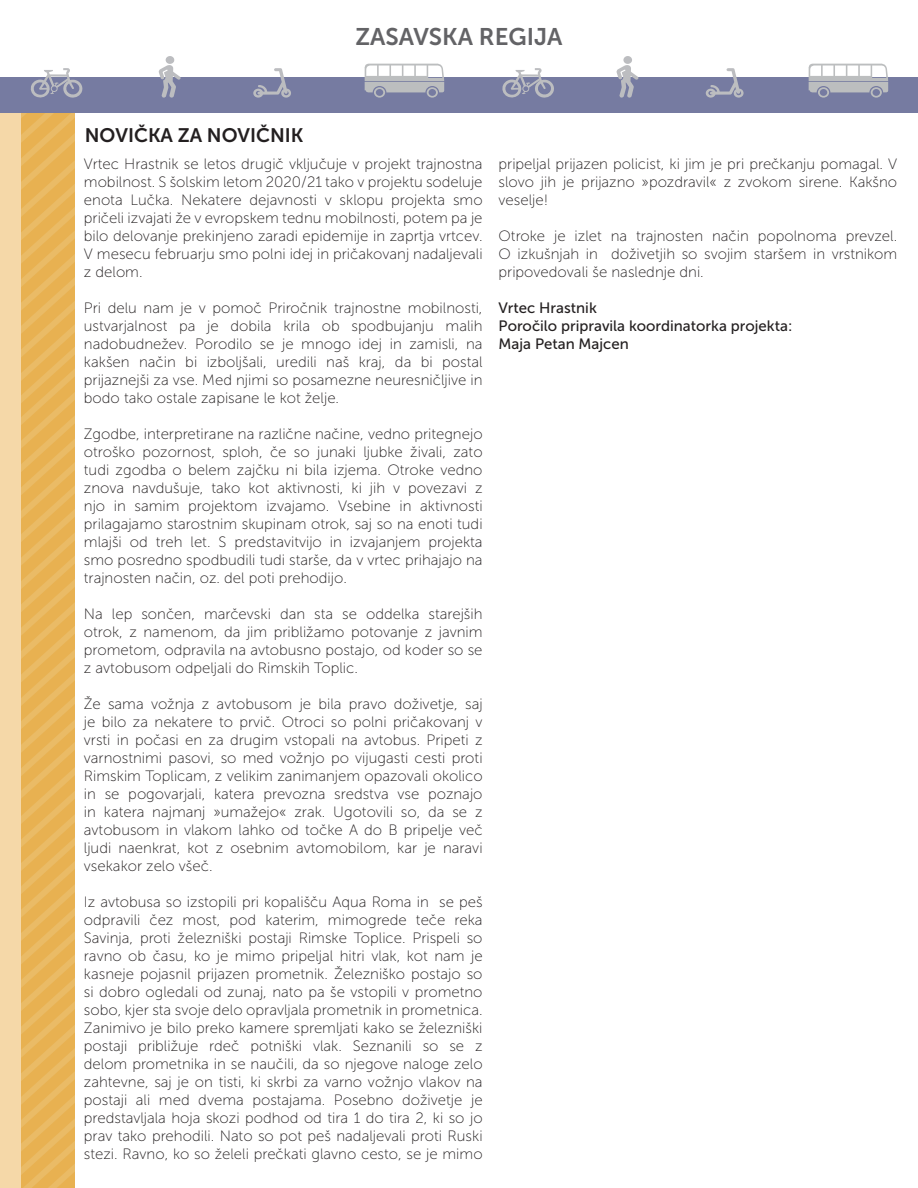
<style>
.page{position:relative;width:918px;height:1188px;background:#fff}
.page>*{position:absolute;margin:0;border:0;box-sizing:border-box;transform-origin:0 0}
.t1{font:24px "Museo Sans 700";color:#636366}
.t2{font:19.5px "Museo Sans 700";color:#231f20}
.t3{font:15px/18px "Museo Sans 100";color:#231f20;text-align:justify}
.t4{font:15px/18px "Museo Sans 500";color:#231f20}
</style>
<div class="page">
<div style="left:0;top:78px;width:21px;height:1110px;background:#f5d8a8"></div>
<div style="left:0;top:78px;width:918px;height:35px;background:#767ba1"></div>
<svg style="left:501px;top:68px;width:54px;height:30px"></svg>
<svg style="left:616px;top:56px;width:22px;height:42px"></svg>
<svg style="left:706px;top:68px;width:38px;height:30px"></svg>
<svg style="left:808px;top:63px;width:81px;height:35px"></svg>
<svg style="left:10px;top:68px;width:92px;height:1120px"></svg>
<svg style="left:158px;top:56px;width:23px;height:42px"></svg>
<svg style="left:253px;top:68px;width:38px;height:30px"></svg>
<svg style="left:364px;top:63px;width:81px;height:35px"></svg>
<h1 class="t1" style="left:356px;top:23px;width:208px">ZASAVSKA REGIJA</h1>
<h2 class="t2" style="left:85px;top:125px;width:220px">NOVIČKA ZA NOVIČNIK</h2>
<p class="t3" style="left:84px;top:155px;width:400px">Vrtec Hrastnik se letos drugič vključuje v projekt trajnostna mobilnost. S šolskim letom 2020/21 tako v projektu sodeluje enota Lučka. Nekatere dejavnosti v sklopu projekta smo pričeli izvajati že v evropskem tednu mobilnosti, potem pa je bilo delovanje prekinjeno zaradi epidemije in zaprtja vrtcev.<br>V mesecu februarju smo polni idej in pričakovanj nadaljevali z delom.</p>
<p class="t3" style="left:84px;top:299px;width:400px">Pri delu nam je v pomoč Priročnik trajnostne mobilnosti, ustvarjalnost pa je dobila krila ob spodbujanju malih nadobudnežev. Porodilo se je mnogo idej in zamisli, na kakšen način bi izboljšali, uredili naš kraj, da bi postal prijaznejši za vse. Med njimi so posamezne neuresničljive in bodo tako ostale zapisane le kot želje.</p>
<p class="t3" style="left:84px;top:425px;width:400px">Zgodbe, interpretirane na različne načine, vedno pritegnejo otroško pozornost, sploh, če so junaki ljubke živali, zato tudi zgodba o belem zajčku ni bila izjema. Otroke vedno znova navdušuje, tako kot aktivnosti, ki jih v povezavi z njo in samim projektom izvajamo. Vsebine in aktivnosti prilagajamo starostnim skupinam otrok, saj so na enoti tudi mlajši od treh let. S predstavitvijo in izvajanjem projekta smo posredno spodbudili tudi starše, da v vrtec prihajajo na trajnosten način, oz. del poti prehodijo.</p>
<p class="t3" style="left:84px;top:605px;width:400px">Na lep sončen, marčevski dan sta se oddelka starejših otrok, z namenom, da jim približamo potovanje z javnim prometom, odpravila na avtobusno postajo, od koder so se z avtobusom odpeljali do Rimskih Toplic.</p>
<p class="t3" style="left:84px;top:695px;width:400px">Že sama vožnja z avtobusom je bila pravo doživetje, saj je bilo za nekatere to prvič. Otroci so polni pričakovanj v vrsti in počasi en za drugim vstopali na avtobus. Pripeti z varnostnimi pasovi, so med vožnjo po vijugasti cesti proti Rimskim Toplicam, z velikim zanimanjem opazovali okolico in se pogovarjali, katera prevozna sredstva vse poznajo in katera najmanj »umažejo« zrak. Ugotovili so, da se z avtobusom in vlakom lahko od točke A do B pripelje več ljudi naenkrat, kot z osebnim avtomobilom, kar je naravi vsekakor zelo všeč.</p>
<p class="t3" style="left:84px;top:893px;width:400px">Iz avtobusa so izstopili pri kopališču Aqua Roma in se peš odpravili čez most, pod katerim, mimogrede teče reka Savinja, proti železniški postaji Rimske Toplice. Prispeli so ravno ob času, ko je mimo pripeljal hitri vlak, kot nam je kasneje pojasnil prijazen prometnik. Železniško postajo so si dobro ogledali od zunaj, nato pa še vstopili v prometno sobo, kjer sta svoje delo opravljala prometnik in prometnica.<br>Zanimivo je bilo preko kamere spremljati kako se železniški postaji približuje rdeč potniški vlak. Seznanili so se z delom prometnika in se naučili, da so njegove naloge zelo zahtevne, saj je on tisti, ki skrbi za varno vožnjo vlakov na postaji ali med dvema postajama. Posebno doživetje je predstavljala hoja skozi podhod od tira 1 do tira 2, ki so jo prav tako prehodili. Nato so pot peš nadaljevali proti Ruski stezi. Ravno, ko so želeli prečkati glavno cesto, se je mimo</p>
<p class="t3" style="left:499px;top:155px;width:400px">pripeljal prijazen policist, ki jim je pri prečkanju pomagal. V slovo jih je prijazno »pozdravil« z zvokom sirene. Kakšno veselje!</p>
<p class="t3" style="left:499px;top:227px;width:400px">Otroke je izlet na trajnosten način popolnoma prevzel.<br>O izkušnjah in doživetjih so svojim staršem in vrstnikom pripovedovali še naslednje dni.</p>
<p class="t4" style="left:499px;top:299px;width:295px">Vrtec Hrastnik<br>Poročilo pripravila koordinatorka projekta:<br>Maja Petan Majcen</p>
</div>
